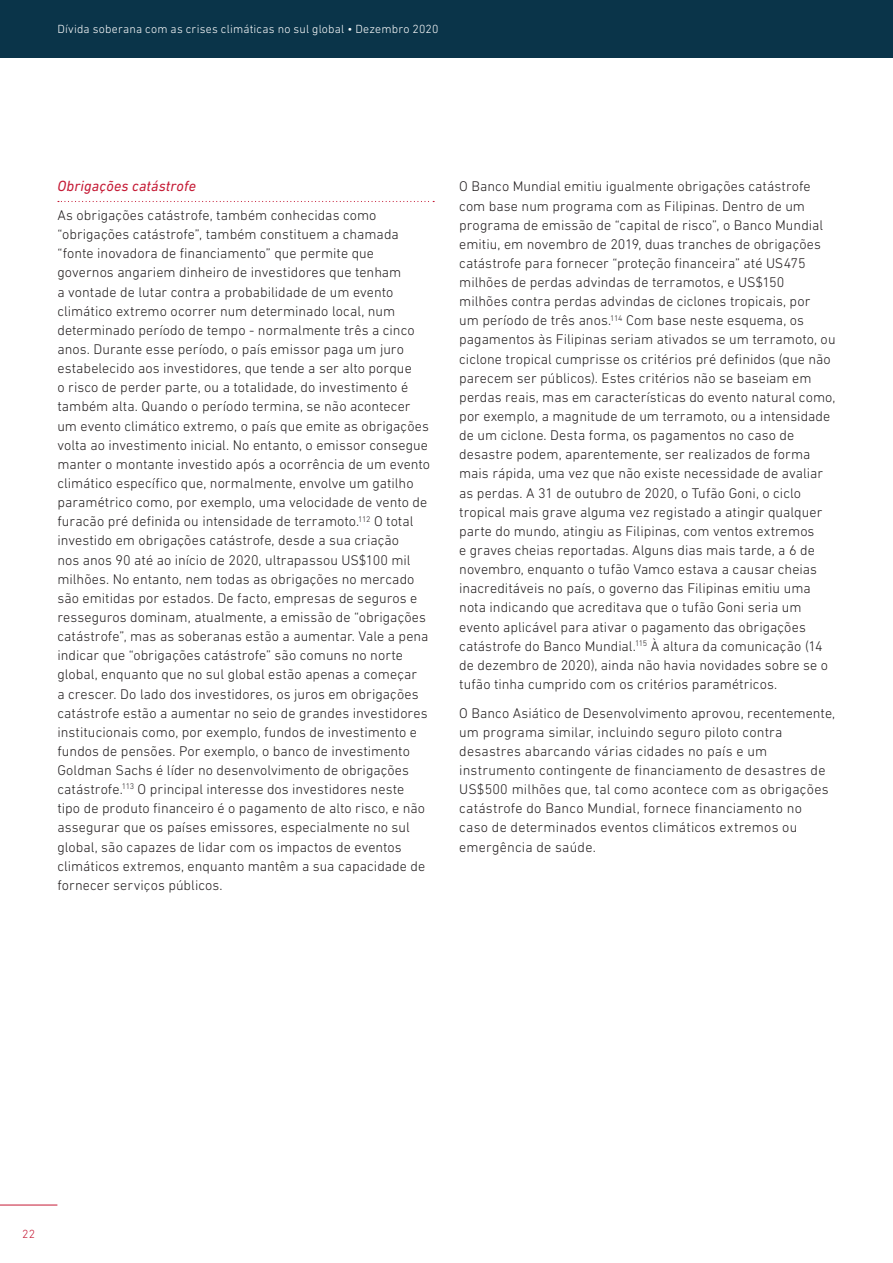
<style>
.page{position:relative;width:893px;height:1263px;background:#fff}
.page>*{position:absolute;margin:0;border:0;box-sizing:border-box;transform-origin:0 0}
.t1{font:italic 15px "DIN Next LT Pro";letter-spacing:.01em;color:#c51a35}
.t2{font:300 14.25px/19.2px "DIN Next LT Pro";letter-spacing:.005em;color:#231f20}
.t3{font:300 12px "DIN Next LT Pro";letter-spacing:.015em;color:#fff}
.t4{font:300 12px "DIN Next LT Pro";color:#c51a35}
</style>
<div class="page">
<hr style="left:0;top:1205px;width:57px;height:1px;background:#c51a35">
<div style="left:0;top:0;width:893px;height:57px;background:#0a3449"></div>
<svg style="left:58px;top:201px;width:376px;height:1px"></svg>
<p class="t3" style="left:57px;top:22px;width:382px">Dívida soberana com as crises climáticas no sul global • Dezembro 2020</p>
<p class="t1" style="left:57px;top:178px;width:140px">Obrigações catástrofe</p>
<p class="t2" style="left:57px;top:205px;width:374px">As obrigações catástrofe, também conhecidas como “obrigações catástrofe”, também constituem a chamada “fonte inovadora de financiamento” que permite que governos angariem dinheiro de investidores que tenham<br>a vontade de lutar contra a probabilidade de um evento climático extremo ocorrer num determinado local, num determinado período de tempo - normalmente três a cinco anos. Durante esse período, o país emissor paga um juro estabelecido aos investidores, que tende a ser alto porque<br>o risco de perder parte, ou a totalidade, do investimento é também alta. Quando o período termina, se não acontecer um evento climático extremo, o país que emite as obrigações volta ao investimento inicial. No entanto, o emissor consegue manter o montante investido após a ocorrência de um evento climático específico que, normalmente, envolve um gatilho paramétrico como, por exemplo, uma velocidade de vento de furacão pré definida ou intensidade de terramoto.<sup>112</sup> O total investido em obrigações catástrofe, desde a sua criação<br>nos anos 90 até ao início de 2020, ultrapassou US$100 mil milhões. No entanto, nem todas as obrigações no mercado são emitidas por estados. De facto, empresas de seguros e resseguros dominam, atualmente, a emissão de “obrigações catástrofe”, mas as soberanas estão a aumentar. Vale a pena indicar que “obrigações catástrofe” são comuns no norte global, enquanto que no sul global estão apenas a começar<br>a crescer. Do lado dos investidores, os juros em obrigações catástrofe estão a aumentar no seio de grandes investidores institucionais como, por exemplo, fundos de investimento e fundos de pensões. Por exemplo, o banco de investimento Goldman Sachs é líder no desenvolvimento de obrigações catástrofe.<sup>113</sup> O principal interesse dos investidores neste tipo de produto financeiro é o pagamento de alto risco, e não assegurar que os países emissores, especialmente no sul global, são capazes de lidar com os impactos de eventos climáticos extremos, enquanto mantêm a sua capacidade de fornecer serviços públicos.</p>
<p class="t2" style="left:459px;top:177px;width:378px">O Banco Mundial emitiu igualmente obrigações catástrofe com base num programa com as Filipinas. Dentro de um programa de emissão de “capital de risco”, o Banco Mundial emitiu, em novembro de 2019, duas tranches de obrigações catástrofe para fornecer “proteção financeira” até US475 milhões de perdas advindas de terramotos, e US$150 milhões contra perdas advindas de ciclones tropicais, por<br>um período de três anos.<sup>114</sup> Com base neste esquema, os pagamentos às Filipinas seriam ativados se um terramoto, ou ciclone tropical cumprisse os critérios pré definidos (que não parecem ser públicos). Estes critérios não se baseiam em perdas reais, mas em características do evento natural como, por exemplo, a magnitude de um terramoto, ou a intensidade de um ciclone. Desta forma, os pagamentos no caso de desastre podem, aparentemente, ser realizados de forma mais rápida, uma vez que não existe necessidade de avaliar as perdas. A 31 de outubro de 2020, o Tufão Goni, o ciclo tropical mais grave alguma vez registado a atingir qualquer parte do mundo, atingiu as Filipinas, com ventos extremos<br>e graves cheias reportadas. Alguns dias mais tarde, a 6 de novembro, enquanto o tufão Vamco estava a causar cheias inacreditáveis no país, o governo das Filipinas emitiu uma nota indicando que acreditava que o tufão Goni seria um evento aplicável para ativar o pagamento das obrigações catástrofe do Banco Mundial.<sup>115</sup> À altura da comunicação (14 de dezembro de 2020), ainda não havia novidades sobre se o tufão tinha cumprido com os critérios paramétricos.</p>
<p class="t2" style="left:459px;top:703px;width:378px">O Banco Asiático de Desenvolvimento aprovou, recentemente, um programa similar, incluindo seguro piloto contra desastres abarcando várias cidades no país e um instrumento contingente de financiamento de desastres de US$500 milhões que, tal como acontece com as obrigações catástrofe do Banco Mundial, fornece financiamento no<br>caso de determinados eventos climáticos extremos ou emergência de saúde.</p>
<p class="t4" style="left:22px;top:1227px;width:14px">22</p>
</div>
